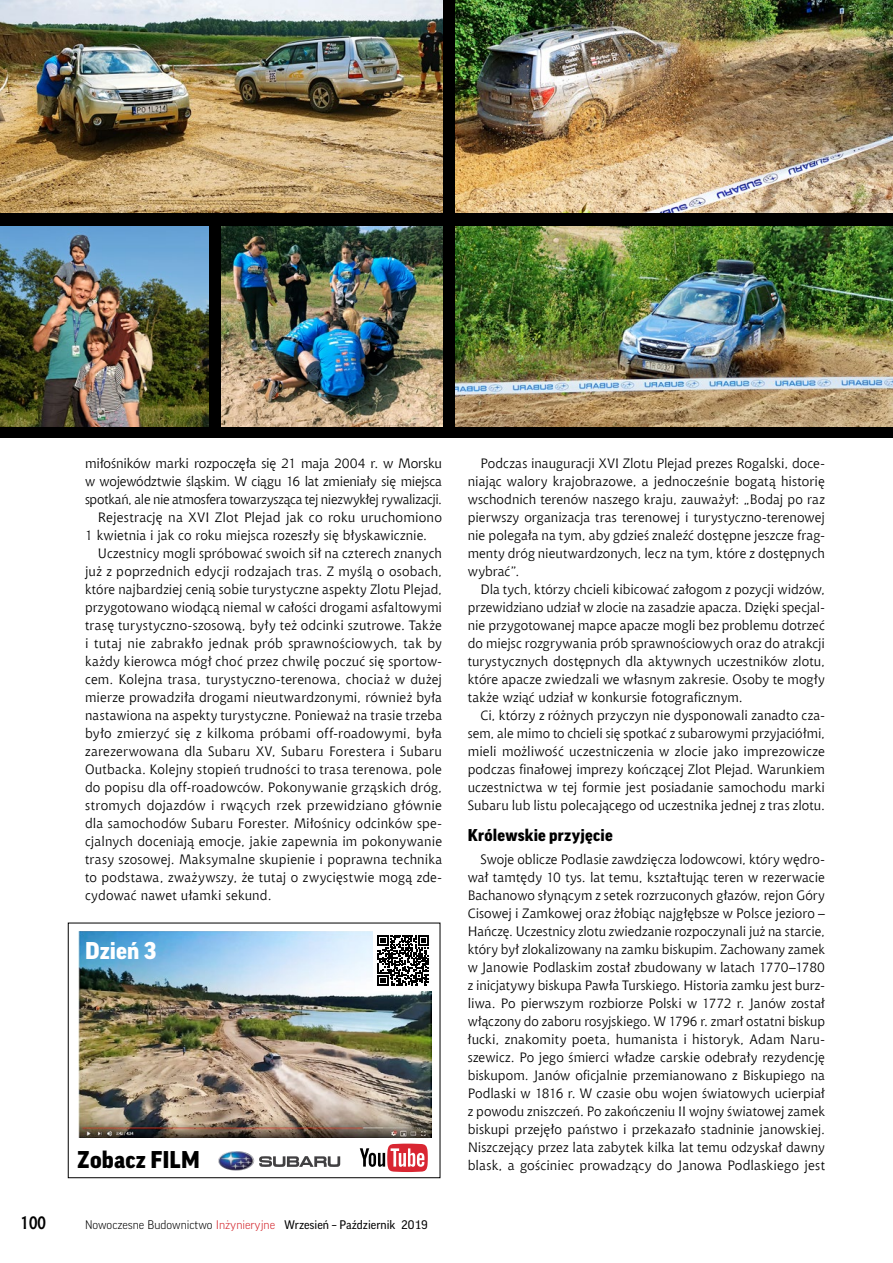
<style>
.page{position:relative;width:893px;height:1263px;background:#fff}
.page>*{position:absolute;margin:0;border:0;box-sizing:border-box;transform-origin:0 0}
.t1{font:900 23.4px "Good Pro";letter-spacing:.005em;color:#000}
.t2{font:900 23.4px "Good Pro";letter-spacing:.005em;color:#fff}
.t3{font:700 18px "Aerton Cnd EFN";color:#000}
.t4{font:900 16.5px "Good Pro";letter-spacing:.01em;color:#000}
.t5{font:13.5px/18px "Chianti EU";letter-spacing:.01em;color:#000;text-align:justify}
.t6{font:13.5px "Chianti EU";letter-spacing:-.015em;color:#000}
.t7{font:13.5px "Chianti EU";letter-spacing:-.02em;color:#000}
.t8{font:13.5px "Chianti EU";letter-spacing:-.01em;color:#000}
.t9{font:12px "Good Pro";color:#000}
.s1{font-weight:300}
.s2{font-weight:300;color:#d2232a}
</style>
<div class="page">
<div style="left:0;top:0;width:893px;height:437px;background:#000"></div>
<div style="left:68px;top:923px;width:372px;height:255px;border:1px solid #000"></div>
<img style="left:78px;top:931px;width:353px;height:206px">
<div style="left:373px;top:931px;width:60px;height:59px;background:#fff"></div>
<svg style="left:378px;top:935px;width:51px;height:51px"></svg>
<svg style="left:360px;top:1143px;width:68px;height:29px"></svg>
<svg style="left:259px;top:1156px;width:81px;height:11px"></svg>
<img style="left:218px;top:1151px;width:36px;height:19px">
<img style="left:0;top:0;width:442px;height:213px">
<img style="left:0;top:227px;width:208px;height:199px">
<img style="left:455px;top:0;width:438px;height:213px">
<img style="left:455px;top:227px;width:438px;height:199px">
<img style="left:221px;top:227px;width:221px;height:199px">
<p class="t5" style="left:468px;top:454px;width:359px;text-indent:13px">Podczas inauguracji XVI Zlotu Plejad prezes Rogalski, doce&shy;niając walory krajobrazowe, a jednocześnie bogatą historię wschodnich terenów naszego kraju, zauważył: „Bodaj po raz pierwszy organizacja tras terenowej i turystyczno-terenowej nie polegała na tym, aby gdzieś znaleźć dostępne jeszcze frag&shy;menty dróg nieutwardzonych, lecz na tym, które z dostępnych wybrać”.</p>
<p class="t5" style="left:468px;top:580px;width:359px;text-indent:13px">Dla tych, którzy chcieli kibicować załogom z pozycji widzów, przewidziano udział w zlocie na zasadzie apacza. Dzięki specjal&shy;nie przygotowanej mapce apacze mogli bez problemu dotrzeć do miejsc rozgrywania prób sprawnościowych oraz do atrakcji turystycznych dostępnych dla aktywnych uczestników zlotu, które apacze zwiedzali we własnym zakresie. Osoby te mogły także wziąć udział w konkursie fotograficznym.</p>
<p class="t5" style="left:468px;top:706px;width:359px;text-indent:13px">Ci, którzy z różnych przyczyn nie dysponowali zanadto cza&shy;sem, ale mimo to chcieli się spotkać z subarowymi przyjaciółmi, mieli możliwość uczestniczenia w zlocie jako imprezowicze podczas finałowej imprezy kończącej Zlot Plejad. Warunkiem uczestnictwa w tej formie jest posiadanie samochodu marki Subaru lub listu polecającego od uczestnika jednej z tras zlotu.</p>
<p class="t4" style="left:468px;top:826px;width:146px">Królewskie przyjęcie</p>
<p class="t5" style="left:468px;top:850px;width:359px;text-indent:13px">Swoje oblicze Podlasie zawdzięcza lodowcowi, który wędro&shy;wał tamtędy 10 tys. lat temu, kształtując teren w rezerwacie Bachanowo słynącym z setek rozrzuconych głazów, rejon Góry Cisowej i Zamkowej oraz żłobiąc najgłębsze w Polsce jezioro – Hańczę. Uczestnicy zlotu zwiedzanie rozpoczynali już na starcie, który był zlokalizowany na zamku biskupim. Zachowany zamek w Janowie Podlaskim został zbudowany w latach 1770–1780 z inicjatywy biskupa Pawła Turskiego. Historia zamku jest burz&shy;liwa. Po pierwszym rozbiorze Polski w 1772 r. Janów został włączony do zaboru rosyjskiego. W 1796 r. zmarł ostatni biskup łucki, znakomity poeta, humanista i historyk, Adam Naru&shy;szewicz. Po jego śmierci władze carskie odebrały rezydencję biskupom. Janów oficjalnie przemianowano z Biskupiego na Podlaski w 1816 r. W czasie obu wojen światowych ucierpiał z powodu zniszczeń. Po zakończeniu II wojny światowej zamek biskupi przejęło państwo i przekazało stadninie janowskiej.<br>Niszczejący przez lata zabytek kilka lat temu odzyskał dawny</p>
<p class="t8" style="left:85px;top:455px;width:359px">miłośników marki rozpoczęła się 21 maja 2004 r. w Morsku</p>
<p class="t7" style="left:85px;top:473px;width:358px">w województwie śląskim. W ciągu 16 lat zmieniały się miejsca</p>
<p class="t6" style="left:85px;top:491px;width:359px">spotkań, ale nie atmosfera towarzysząca tej niezwykłej rywalizacji.</p>
<p class="t5" style="left:98px;top:508px;width:346px">Rejestrację na XVI Zlot Plejad jak co roku uruchomiono</p>
<p class="t5" style="left:85px;top:526px;width:344px">1 kwietnia i jak co roku miejsca rozeszły się błyskawicznie.</p>
<p class="t5" style="left:98px;top:544px;width:346px">Uczestnicy mogli spróbować swoich sił na czterech znanych</p>
<p class="t5" style="left:85px;top:562px;width:359px">już z poprzednich edycji rodzajach tras. Z myślą o osobach,</p>
<p class="t5" style="left:85px;top:580px;width:359px">które najbardziej cenią sobie turystyczne aspekty Zlotu Plejad,</p>
<p class="t5" style="left:85px;top:598px;width:358px">przygotowano wiodącą niemal w całości drogami asfaltowymi</p>
<p class="t5" style="left:85px;top:616px;width:358px">trasę turystyczno-szosową, były też odcinki szutrowe. Także</p>
<p class="t5" style="left:85px;top:634px;width:359px">i tutaj nie zabrakło jednak prób sprawnościowych, tak by</p>
<p class="t5" style="left:85px;top:652px;width:358px">każdy kierowca mógł choć przez chwilę poczuć się sportow-</p>
<p class="t5" style="left:85px;top:670px;width:359px">cem. Kolejna trasa, turystyczno-terenowa, chociaż w dużej</p>
<p class="t5" style="left:85px;top:688px;width:358px">mierze prowadziła drogami nieutwardzonymi, również była</p>
<p class="t5" style="left:85px;top:706px;width:358px">nastawiona na aspekty turystyczne. Ponieważ na trasie trzeba</p>
<p class="t5" style="left:85px;top:724px;width:358px">było zmierzyć się z kilkoma próbami off-roadowymi, była</p>
<p class="t5" style="left:85px;top:742px;width:358px">zarezerwowana dla Subaru XV, Subaru Forestera i Subaru</p>
<p class="t5" style="left:85px;top:760px;width:359px">Outbacka. Kolejny stopień trudności to trasa terenowa, pole</p>
<p class="t5" style="left:85px;top:778px;width:359px">do popisu dla off-roadowców. Pokonywanie grząskich dróg,</p>
<p class="t5" style="left:85px;top:796px;width:358px">stromych dojazdów i rwących rzek przewidziano głównie</p>
<p class="t5" style="left:85px;top:814px;width:358px">dla samochodów Subaru Forester. Miłośnicy odcinków spe-</p>
<p class="t5" style="left:85px;top:832px;width:359px">cjalnych doceniają emocje, jakie zapewnia im pokonywanie</p>
<p class="t5" style="left:85px;top:850px;width:359px">trasy szosowej. Maksymalne skupienie i poprawna technika</p>
<p class="t5" style="left:85px;top:868px;width:358px">to podstawa, zważywszy, że tutaj o zwycięstwie mogą zde-</p>
<p class="t5" style="left:85px;top:886px;width:188px">cydować nawet ułamki sekund.</p>
<h1 class="t2" style="left:85px;top:937px;width:73px">Dzień 3</h1>
<h1 class="t1" style="left:77px;top:1146px;width:124px">Zobacz FILM</h1>
<p class="t5" style="left:468px;top:1156px;width:359px">blask, a gościniec prowadzący do Janowa Podlaskiego jest</p>
<h2 class="t3" style="left:21px;top:1212px;width:27px">100</h2>
<p class="t9" style="left:85px;top:1218px;width:344px"><span class="s1">Nowoczesne Budownictwo</span> <span class="s2">Inżynieryjne</span> Wrzesień – Październik 2019</p>
</div>
